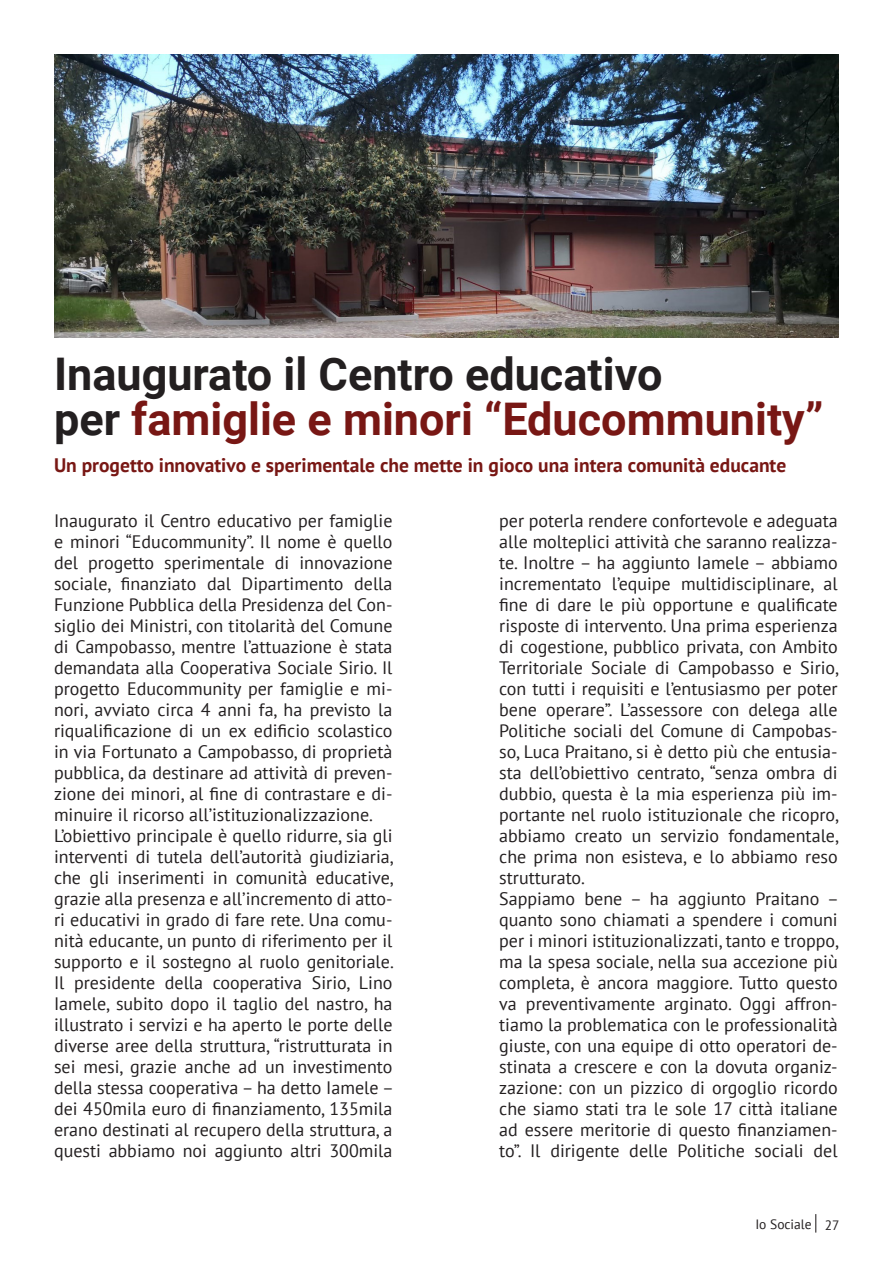
<style>
.page{position:relative;width:893px;height:1263px;background:#fff}
.page>*{position:absolute;margin:0;border:0;box-sizing:border-box;transform-origin:0 0}
.TITLE_3{font:700 45px "Roboto";color:#781714}
.TITLE_3-2{font:700 45px "Roboto";color:#231f20}
.body_text{font:700 19.5px "PT Sans";color:#781714}
.body_text-2{font:18px/21px "PT Sans";color:#231f20;text-align:justify}
.t1{font:13.5px "PT Sans";color:#231f20}
.s1{color:#231f20}
</style>
<div class="page">
<svg style="left:815px;top:1214px;width:1px;height:18px"></svg>
<img style="left:54px;top:54px;width:785px;height:283px">
<p class="TITLE_3-2" style="left:54px;top:342px;width:610px">Inaugurato il Centro educativo</p>
<p class="TITLE_3" style="left:54px;top:387px;width:771px"><span class="s1">per</span> famiglie e minori “Educommunity”</p>
<p class="body_text" style="left:54px;top:452px;width:734px">Un progetto innovativo e sperimentale che mette in gioco una intera comunità educante</p>
<p class="body_text-2" style="left:499px;top:510px;width:341px">per poterla rendere confortevole e adeguata alle molteplici attività che saranno realizza&shy;te. Inoltre – ha aggiunto Iamele – abbiamo incrementato l’equipe multidisciplinare, al fine di dare le più opportune e qualificate risposte di intervento. Una prima esperienza di cogestione, pubblico privata, con Ambito Territoriale Sociale di Campobasso e Sirio, con tutti i requisiti e l’entusiasmo per poter bene operare”. L’assessore con delega alle Politiche sociali del Comune di Campobas&shy;so, Luca Praitano, si è detto più che entusia&shy;sta dell’obiettivo centrato, “senza ombra di dubbio, questa è la mia esperienza più im&shy;portante nel ruolo istituzionale che ricopro, abbiamo creato un servizio fondamentale, che prima non esisteva, e lo abbiamo reso strutturato.</p>
<p class="body_text-2" style="left:499px;top:888px;width:341px">Sappiamo bene – ha aggiunto Praitano – quanto sono chiamati a spendere i comuni per i minori istituzionalizzati, tanto e troppo, ma la spesa sociale, nella sua accezione più completa, è ancora maggiore. Tutto questo va preventivamente arginato. Oggi affron&shy;tiamo la problematica con le professionalità giuste, con una equipe di otto operatori de&shy;stinata a crescere e con la dovuta organiz&shy;zazione: con un pizzico di orgoglio ricordo che siamo stati tra le sole 17 città italiane ad essere meritorie di questo finanziamen&shy;to”. Il dirigente delle Politiche sociali del</p>
<p class="body_text-2" style="left:54px;top:510px;width:340px">Inaugurato il Centro educativo per famiglie e minori “Educommunity”. Il nome è quello del progetto sperimentale di innovazione sociale, finanziato dal Dipartimento della Funzione Pubblica della Presidenza del Con&shy;siglio dei Ministri, con titolarità del Comune di Campobasso, mentre l’attuazione è stata demandata alla Cooperativa Sociale Sirio. Il progetto Educommunity per famiglie e mi&shy;nori, avviato circa 4 anni fa, ha previsto la riqualificazione di un ex edificio scolastico in via Fortunato a Campobasso, di proprietà pubblica, da destinare ad attività di preven&shy;zione dei minori, al fine di contrastare e di&shy;minuire il ricorso all’istituzionalizzazione.</p>
<p class="body_text-2" style="left:54px;top:825px;width:341px">L’obiettivo principale è quello ridurre, sia gli interventi di tutela dell’autorità giudiziaria, che gli inserimenti in comunità educative, grazie alla presenza e all’incremento di atto&shy;ri educativi in grado di fare rete. Una comu&shy;nità educante, un punto di riferimento per il supporto e il sostegno al ruolo genitoriale.<br>Il presidente della cooperativa Sirio, Lino Iamele, subito dopo il taglio del nastro, ha illustrato i servizi e ha aperto le porte delle diverse aree della struttura, “ristrutturata in sei mesi, grazie anche ad un investimento della stessa cooperativa – ha detto Iamele – dei 450mila euro di finanziamento, 135mila erano destinati al recupero della struttura, a questi abbiamo noi aggiunto altri 300mila</p>
<p class="t1" style="left:755px;top:1215px;width:86px">Io Sociale 27</p>
</div>
